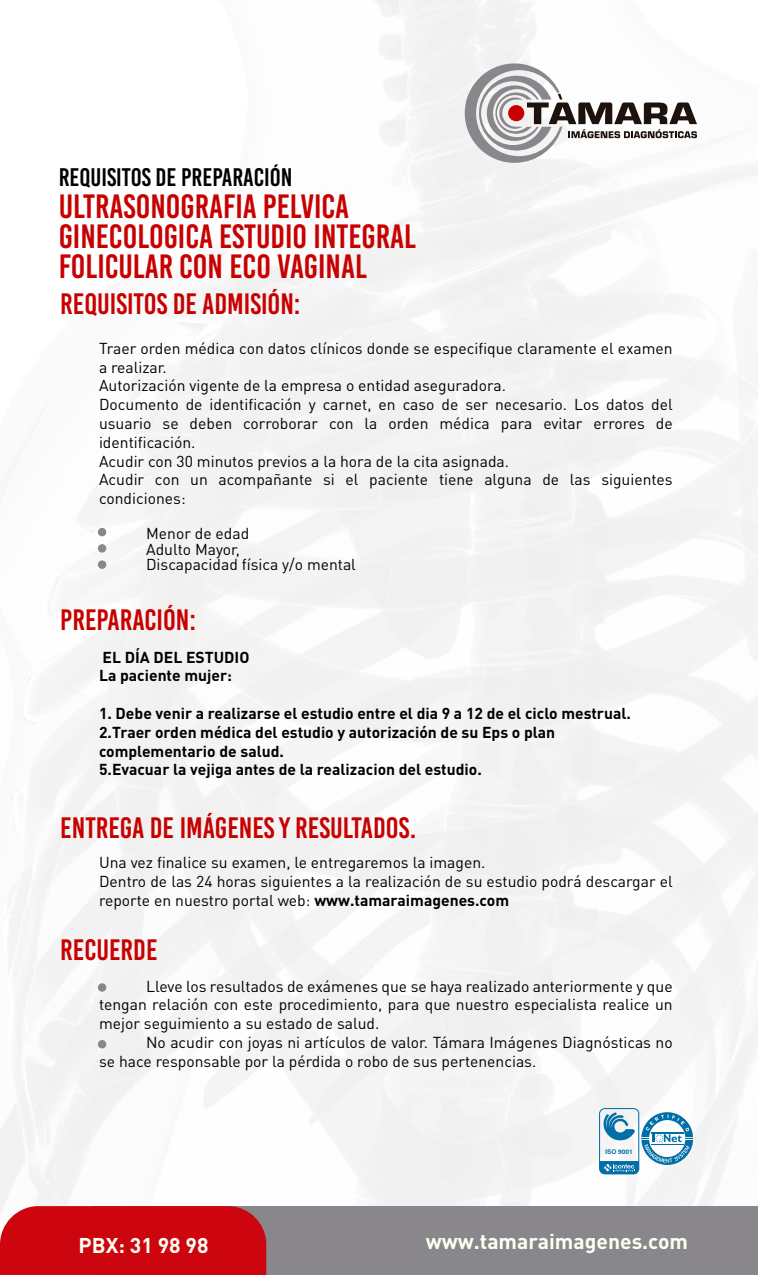
<style>
.page{position:relative;width:758px;height:1275px;background:#fff}
.page>*{position:absolute;margin:0;border:0;box-sizing:border-box;transform-origin:0 0}
.t1{font:33.77px/29.8px "Bebas Kai";color:#c80000}
.t2{font:29.57px "Bebas Kai";color:#c80000}
.t3{font:25.38px "Bebas Kai";color:#000}
.t4{font:700 21.18px "DIN Pro";color:#fdfff1}
.t5{font:15.75px/18.7px "DIN Pro";color:#000}
.t6{font:700 15.75px/18.7px "DIN Pro";color:#000}
.t7{font:700 6.48px "Swiss 721 BT";color:#006ea7}
.s1{font-weight:700}
</style>
<div class="page">
<img style="left:0;top:1px;width:757px;height:1205px">
<div style="left:98px;top:528px;width:8px;height:8px;background:#89878b;border-radius:50%"></div>
<div style="left:98px;top:544px;width:8px;height:9px;background:#89878b;border-radius:50%"></div>
<div style="left:98px;top:560px;width:8px;height:9px;background:#89878b;border-radius:50%"></div>
<div style="left:98px;top:983px;width:8px;height:9px;background:#89878b;border-radius:50%"></div>
<div style="left:98px;top:1040px;width:8px;height:8px;background:#89878b;border-radius:50%"></div>
<div style="left:94px;top:1206px;width:663px;height:69px;background:#89878b"></div>
<div style="left:0;top:1206px;width:266px;height:69px;background:#cc050e"></div>
<svg style="left:464px;top:63px;width:232px;height:100px"></svg>
<svg style="left:598px;top:1108px;width:94px;height:66px"></svg>
<h3 class="t3" style="left:59px;top:164px;width:235px">REQUISITOS DE PREPARACIÓN</h3>
<h1 class="t1" style="left:59px;top:192px;width:358px">ULTRASONOGRAFIA PELVICA<br>GINECOLOGICA ESTUDIO INTEGRAL<br>FOLICULAR CON ECO VAGINAL</h1>
<h2 class="t2" style="left:60px;top:288px;width:242px">REQUISITOS DE ADMISIÓN:</h2>
<p class="t5" style="left:99px;top:338px;width:575px">Traer orden médica con datos clínicos donde se especifique claramente el examen a realizar.<br>Autorización vigente de la empresa o entidad aseguradora.<br>Documento de identificación y carnet, en caso de ser necesario. Los datos del usuario se deben corroborar con la orden médica para evitar errores de identificación.<br>Acudir con 30 minutos previos a la hora de la cita asignada.<br>Acudir con un acompañante si el paciente tiene alguna de las siguientes condiciones:</p>
<p class="t5" style="left:146px;top:525px;width:211px;line-height:15.8px">Menor de edad<br>Adulto Mayor,<br>Discapacidad física y/o mental</p>
<h2 class="t2" style="left:60px;top:604px;width:137px">PREPARACIÓN:</h2>
<p class="t6" style="left:99px;top:647px;width:152px">EL DÍA DEL ESTUDIO<br>La paciente mujer:</p>
<p class="t6" style="left:99px;top:703px;width:533px">1. Debe venir a realizarse el estudio entre el dia 9 a 12 de el ciclo mestrual.<br>2.Traer orden médica del estudio y autorización de su Eps o plan complementario de salud.<br>5.Evacuar la vejiga antes de la realizacion del estudio.</p>
<h2 class="t2" style="left:60px;top:812px;width:357px">ENTREGA DE IMÁGENES Y RESULTADOS.</h2>
<p class="t5" style="left:99px;top:853px;width:575px">Una vez finalice su examen, le entregaremos la imagen.<br>Dentro de las 24 horas siguientes a la realización de su estudio podrá descargar el reporte en nuestro portal web: <span class="s1">www.tamaraimagenes.com</span></p>
<h2 class="t2" style="left:60px;top:934px;width:99px">RECUERDE</h2>
<p class="t5" style="left:99px;top:976px;width:575px;text-align:justify;text-indent:47px">Lleve los resultados de exámenes que se haya realizado anteriormente y que tengan relación con este procedimiento, para que nuestro especialista realice un mejor seguimiento a su estado de salud.</p>
<p class="t5" style="left:99px;top:1032px;width:575px;text-indent:47px">No acudir con joyas ni artículos de valor. Támara Imágenes Diagnósticas no se hace responsable por la pérdida o robo de sus pertenencias.</p>
<p class="t7" style="left:604px;top:1148px;width:29px">ISO 9001</p>
<h3 class="t4" style="left:78px;top:1231px;width:131px">PBX: 31 98 98</h3>
<h3 class="t4" style="left:425px;top:1226px;width:263px">www.tamaraimagenes.com</h3>
</div>
